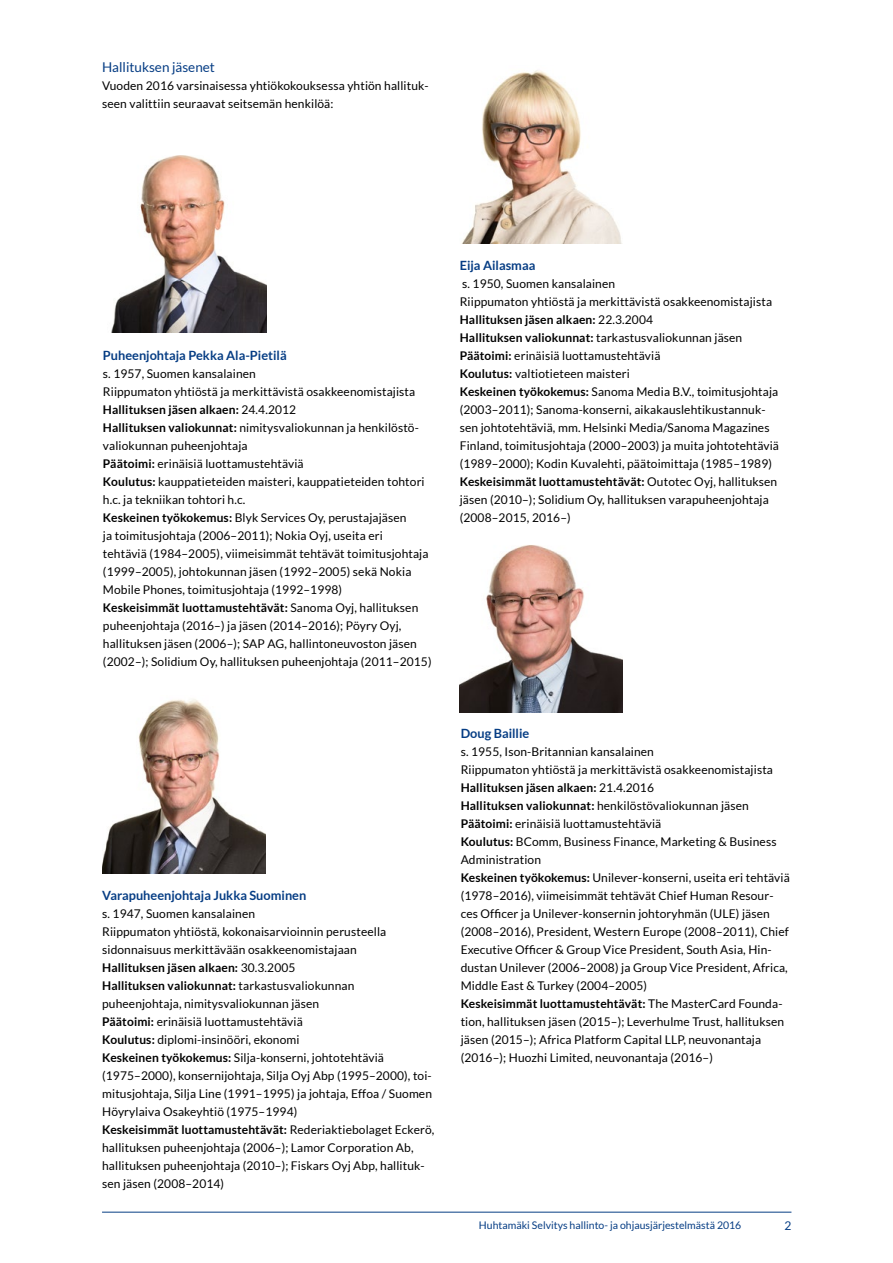
<style>
.page{position:relative;width:893px;height:1263px;background:#fff}
.page>*{position:absolute;margin:0;border:0;box-sizing:border-box;transform-origin:0 0}
.t1{font:13.5px "Lato";color:#063d84}
.t2{font:700 12.75px "Lato";color:#063d84}
.t3{font:12px/18px "Lato";letter-spacing:.01em;color:#000}
.t4{font:12px "Lato";color:#063d84}
.t5{font:10.5px "Lato";color:#063d84}
.s1{font-weight:700}
</style>
<div class="page">
<hr style="left:102px;top:1212px;width:689px;height:1px;background:#063d84">
<img style="left:459px;top:545px;width:163px;height:167px">
<img style="left:462px;top:70px;width:160px;height:173px">
<img style="left:111px;top:155px;width:155px;height:178px">
<img style="left:102px;top:699px;width:163px;height:174px">
<p class="t1" style="left:102px;top:60px;width:114px">Hallituksen jäsenet</p>
<p class="t3" style="left:102px;top:77px;width:328px">Vuoden 2016 varsinaisessa yhtiökokouksessa yhtiön hallituk&shy;seen valittiin seuraavat seitsemän henkilöä:</p>
<p class="t2" style="left:103px;top:348px;width:185px">Puheenjohtaja Pekka Ala-Pietilä</p>
<p class="t3" style="left:103px;top:365px;width:330px">s. 1957, Suomen kansalainen<br>Riippumaton yhtiöstä ja merkittävistä osakkeenomistajista <span class="s1">Hallituksen jäsen alkaen:</span> 24.4.2012<br><span class="s1">Hallituksen valiokunnat:</span> nimitysvaliokunnan ja henkilöstö&shy;valiokunnan puheenjohtaja<br><span class="s1">Päätoimi:</span> erinäisiä luottamustehtäviä<br><span class="s1">Koulutus:</span> kauppatieteiden maisteri, kauppatieteiden tohtori h.c. ja tekniikan tohtori h.c.<br><span class="s1">Keskeinen työkokemus:</span> Blyk Services Oy, perustajajäsen<br>ja toimitusjohtaja (2006–2011); Nokia Oyj, useita eri<br>tehtäviä (1984–2005), viimeisimmät tehtävät toimitusjohtaja (1999–2005), johtokunnan jäsen (1992–2005) sekä Nokia Mobile Phones, toimitusjohtaja (1992–1998)<br><span class="s1">Keskeisimmät luottamustehtävät:</span> Sanoma Oyj, hallituksen puheenjohtaja (2016–) ja jäsen (2014–2016); Pöyry Oyj, hallituksen jäsen (2006–); SAP AG, hallintoneuvoston jäsen (2002–); Solidium Oy, hallituksen puheenjohtaja (2011–2015)</p>
<p class="t2" style="left:102px;top:888px;width:206px">Varapuheenjohtaja Jukka Suominen</p>
<p class="t3" style="left:102px;top:905px;width:334px">s. 1947, Suomen kansalainen<br>Riippumaton yhtiöstä, kokonaisarvioinnin perusteella sidonnaisuus merkittävään osakkeenomistajaan<br><span class="s1">Hallituksen jäsen alkaen:</span> 30.3.2005<br><span class="s1">Hallituksen valiokunnat:</span> tarkastusvaliokunnan puheenjohtaja, nimitysvaliokunnan jäsen<br><span class="s1">Päätoimi:</span> erinäisiä luottamustehtäviä<br><span class="s1">Koulutus:</span> diplomi-insinööri, ekonomi<br><span class="s1">Keskeinen työkokemus:</span> Silja-konserni, johtotehtäviä (1975–2000), konsernijohtaja, Silja Oyj Abp (1995–2000), toi&shy;mitusjohtaja, Silja Line (1991–1995) ja johtaja, Effoa / Suomen Höyrylaiva Osakeyhtiö (1975–1994)<br><span class="s1">Keskeisimmät luottamustehtävät:</span> Rederiaktiebolaget Eckerö, hallituksen puheenjohtaja (2006–); Lamor Corporation Ab, hallituksen puheenjohtaja (2010–); Fiskars Oyj Abp, hallituk&shy;sen jäsen (2008–2014)</p>
<p class="t2" style="left:460px;top:258px;width:77px">Eija Ailasmaa</p>
<p class="t3" style="left:460px;top:275px;width:321px">s. 1950, Suomen kansalainen<br>Riippumaton yhtiöstä ja merkittävistä osakkeenomistajista <span class="s1">Hallituksen jäsen alkaen:</span> 22.3.2004<br><span class="s1">Hallituksen valiokunnat:</span> tarkastusvaliokunnan jäsen <span class="s1">Päätoimi:</span> erinäisiä luottamustehtäviä<br><span class="s1">Koulutus:</span> valtiotieteen maisteri<br><span class="s1">Keskeinen työkokemus:</span> Sanoma Media B.V., toimitusjohtaja (2003–2011); Sanoma-konserni, aikakauslehtikustannuk&shy;sen johtotehtäviä, mm. Helsinki Media/Sanoma Magazines Finland, toimitusjohtaja (2000–2003) ja muita johtotehtäviä (1989–2000); Kodin Kuvalehti, päätoimittaja (1985–1989)<br><span class="s1">Keskeisimmät luottamustehtävät:</span> Outotec Oyj, hallituksen jäsen (2010–); Solidium Oy, hallituksen varapuheenjohtaja (2008–2015, 2016–)</p>
<p class="t2" style="left:461px;top:726px;width:70px">Doug Baillie</p>
<p class="t3" style="left:461px;top:743px;width:331px">s. 1955, Ison-Britannian kansalainen<br>Riippumaton yhtiöstä ja merkittävistä osakkeenomistajista <span class="s1">Hallituksen jäsen alkaen:</span> 21.4.2016<br><span class="s1">Hallituksen valiokunnat:</span> henkilöstövaliokunnan jäsen <span class="s1">Päätoimi:</span> erinäisiä luottamustehtäviä<br><span class="s1">Koulutus:</span> BComm, Business Finance, Marketing &amp; Business Administration<br><span class="s1">Keskeinen työkokemus:</span> Unilever-konserni, useita eri tehtäviä (1978–2016), viimeisimmät tehtävät Chief Human Resour&shy;ces Officer ja Unilever-konsernin johtoryhmän (ULE) jäsen (2008–2016), President, Western Europe (2008–2011), Chief Executive Officer &amp; Group Vice President, South Asia, Hin&shy;dustan Unilever (2006–2008) ja Group Vice President, Africa, Middle East &amp; Turkey (2004–2005)<br><span class="s1">Keskeisimmät luottamustehtävät:</span> The MasterCard Founda&shy;tion, hallituksen jäsen (2015–); Leverhulme Trust, hallituksen jäsen (2015–); Africa Platform Capital LLP, neuvonantaja (2016–); Huozhi Limited, neuvonantaja (2016–)</p>
<p class="t5" style="left:479px;top:1219px;width:264px">Huhtamäki Selvitys hallinto- ja ohjausjärjestelmästä 2016</p>
<p class="t4" style="left:784px;top:1219px;width:8px">2</p>
</div>
